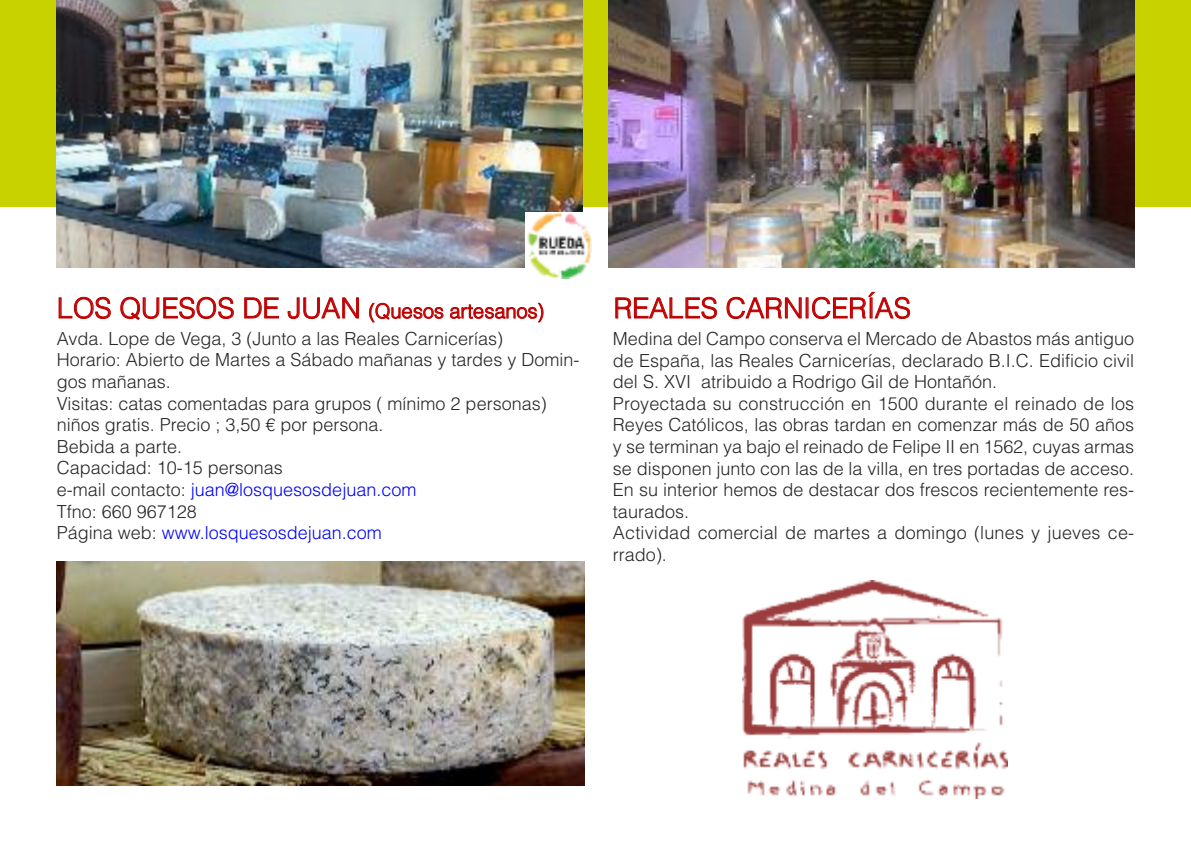
<style>
.page{position:relative;width:1191px;height:842px;background:#fff}
.page>*{position:absolute;margin:0;border:0;box-sizing:border-box;transform-origin:0 0}
.t1{font:300 28px "Helvetica";letter-spacing:-.005em;color:#c00000}
.t2{font:300 20px "Helvetica";letter-spacing:-.005em;color:#c00000}
.t3{font:300 18px/21.6px "Helvetica";color:#272627}
.s1{font-size:28px}
.s2{color:#00f}
</style>
<div class="page">
<div style="left:0;top:0;width:1191px;height:206px;background:#c8d200"></div>
<img style="left:57px;top:0;width:526px;height:267px">
<img style="left:57px;top:561px;width:527px;height:224px">
<img style="left:608px;top:0;width:526px;height:267px">
<img style="left:743px;top:580px;width:264px;height:219px">
<div style="left:525px;top:212px;width:66px;height:66px;background:#fff"></div>
<img style="left:527px;top:212px;width:64px;height:66px">
<p class="t2" style="left:57px;top:299px;width:489px"><span class="s1">LOS QUESOS DE JUAN</span> (Quesos artesanos)</p>
<p class="t3" style="left:57px;top:327px;width:524px">Avda. Lope de Vega, 3 (Junto a las Reales Carnicerías)<br>Horario: Abierto de Martes a Sábado mañanas y tardes y Domin&shy;gos mañanas.<br>Visitas: catas comentadas para grupos ( mínimo 2 personas) niños gratis. Precio ; 3,50 € por persona.<br>Bebida a parte.<br>Capacidad: 10-15 personas<br>e-mail contacto: <span class="s2">juan@losquesosdejuan.com<br></span>Tfno: 660 967128<br>Página web: <span class="s2">www.losquesosdejuan.com</span></p>
<h1 class="t1" style="left:613px;top:291px;width:299px">REALES CARNICERÍAS</h1>
<p class="t3" style="left:613px;top:328px;width:523px">Medina del Campo conserva el Mercado de Abastos más antiguo de España, las Reales Carnicerías, declarado B.I.C. Edificio civil del S. XVI atribuido a Rodrigo Gil de Hontañón.<br>Proyectada su construcción en 1500 durante el reinado de los Reyes Católicos, las obras tardan en comenzar más de 50 años y se terminan ya bajo el reinado de Felipe II en 1562, cuyas armas se disponen junto con las de la villa, en tres portadas de acceso.<br>En su interior hemos de destacar dos frescos recientemente res&shy;taurados.<br>Actividad comercial de martes a domingo (lunes y jueves ce&shy;rrado).</p>
</div>
